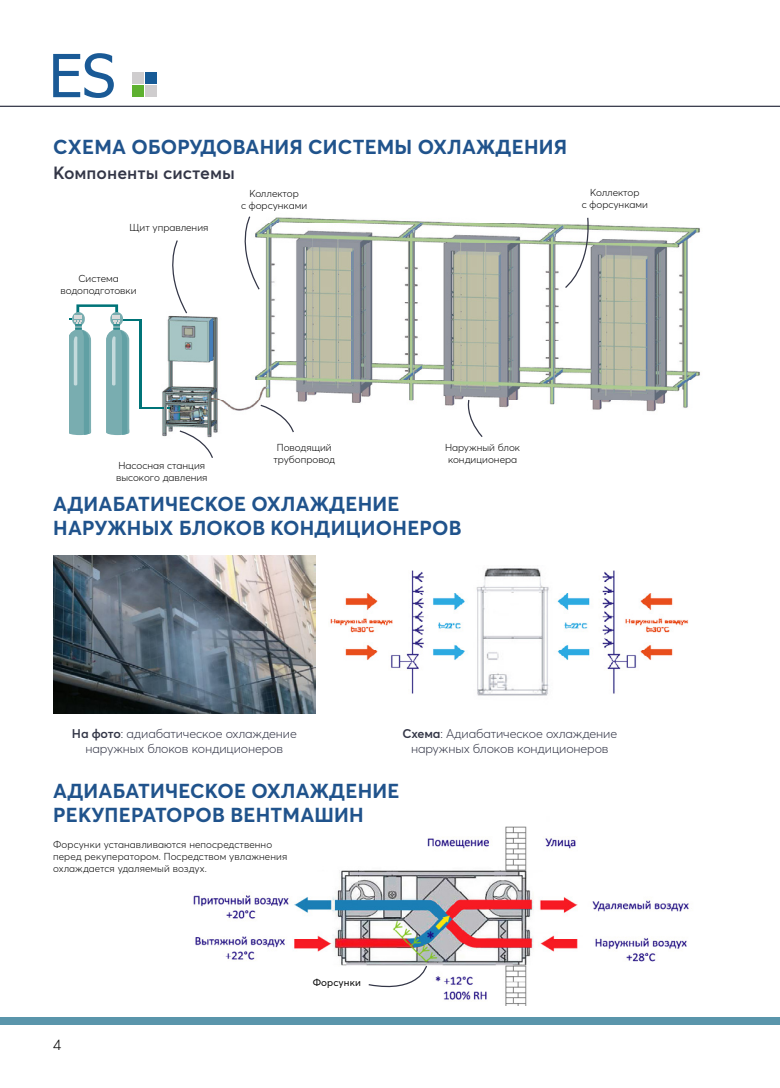
<style>
.page{position:relative;width:780px;height:1088px;background:#fff}
.page>*{position:absolute;margin:0;border:0;box-sizing:border-box;transform-origin:0 0}
.t1{font:700 20px/24px "Averta CY";letter-spacing:.01em;color:#20538c}
.t2{font:600 17.5px "Averta CY";color:#333647}
.t3{font:300 15px "Averta CY";color:#000}
.t4{font:300 12.5px/15px "Averta CY";letter-spacing:-.01em;color:#333647;text-align:center}
.t5{font:300 10px/12px "Averta CY";color:#000;text-align:center}
.t6{font:10px "Averta CY";letter-spacing:.01em;color:#000}
.s1{font-weight:600}
</style>
<div class="page">
<hr style="left:0;top:106px;width:780px;height:1px;background:#333647">
<div style="left:145px;top:72px;width:12px;height:11px;background:#175b96"></div>
<div style="left:132px;top:85px;width:12px;height:12px;background:#5eb130"></div>
<div style="left:132px;top:72px;width:12px;height:11px;background:#cfcdce"></div>
<div style="left:145px;top:85px;width:12px;height:12px;background:#cfcdce"></div>
<svg style="left:53px;top:53px;width:61px;height:45px"></svg>
<img style="left:193px;top:826px;width:496px;height:180px">
<img style="left:162px;top:217px;width:538px;height:220px">
<hr style="left:140px;top:407px;width:24px;height:2px;background:#007478">
<svg style="left:70px;top:304px;width:72px;height:131px"></svg>
<div style="left:0;top:1017px;width:780px;height:7px;background:#5a95ab"></div>
<svg style="left:162px;top:239px;width:26px;height:76px"></svg>
<svg style="left:235px;top:216px;width:26px;height:75px"></svg>
<svg style="left:464px;top:399px;width:20px;height:38px"></svg>
<svg style="left:564px;top:217px;width:27px;height:72px"></svg>
<svg style="left:178px;top:429px;width:36px;height:29px"></svg>
<svg style="left:259px;top:404px;width:35px;height:29px"></svg>
<img style="left:53px;top:556px;width:262px;height:157px">
<img style="left:330px;top:568px;width:359px;height:128px">
<svg style="left:367px;top:964px;width:61px;height:30px"></svg>
<h1 class="t1" style="left:53px;top:134px;width:515px">СХЕМА ОБОРУДОВАНИЯ СИСТЕМЫ ОХЛАЖДЕНИЯ</h1>
<h2 class="t2" style="left:53px;top:160px;width:183px">Компоненты системы</h2>
<p class="t5" style="left:129px;top:221px;width:81px">Щит управления</p>
<p class="t5" style="left:61px;top:272px;width:77px">Система водоподготовки</p>
<p class="t5" style="left:241px;top:187px;width:68px">Коллектор<br>с форсунками</p>
<p class="t5" style="left:116px;top:459px;width:93px;text-align:left">Насосная станция высокого давления</p>
<p class="t5" style="left:273px;top:441px;width:63px">Поводящий трубопровод</p>
<p class="t5" style="left:445px;top:441px;width:77px;text-align:left">Наружный блок кондиционера</p>
<h1 class="t1" style="left:53px;top:491px;width:410px">АДИАБАТИЧЕСКОЕ ОХЛАЖДЕНИЕ<br>НАРУЖНЫХ БЛОКОВ КОНДИЦИОНЕРОВ</h1>
<p class="t5" style="left:581px;top:186px;width:68px">Коллектор<br>с форсунками</p>
<p class="t4" style="left:72px;top:726px;width:226px"><span class="s1">На фото</span>: адиабатическое охлаждение наружных блоков кондиционеров</p>
<p class="t4" style="left:402px;top:726px;width:216px"><span class="s1">Схема</span>: Адиабатическое охлаждение наружных блоков кондиционеров</p>
<h1 class="t1" style="left:53px;top:778px;width:347px">АДИАБАТИЧЕСКОЕ ОХЛАЖДЕНИЕ<br>РЕКУПЕРАТОРОВ ВЕНТМАШИН</h1>
<p class="t5" style="left:53px;top:838px;width:235px;text-align:left">Форсунки устанавливаются непосредственно перед рекуператором. Посредством увлажнения охлаждается удаляемый воздух.</p>
<h3 class="t3" style="left:53px;top:1034px;width:10px">4</h3>
<p class="t6" style="left:313px;top:976px;width:50px">Форсунки</p>
</div>
